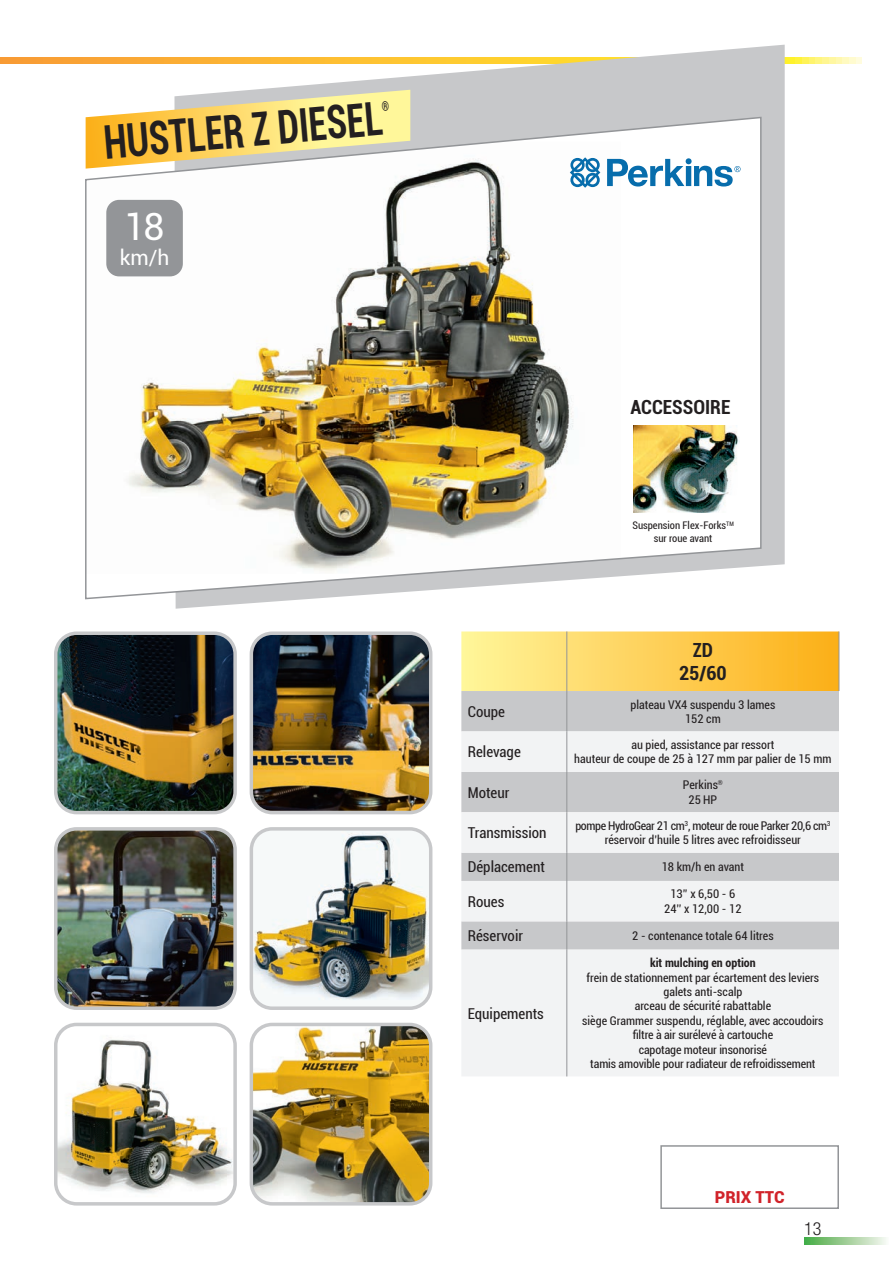
<style>
.page{position:relative;width:893px;height:1263px;background:#fff}
.page>*{position:absolute;margin:0;border:0;box-sizing:border-box;transform-origin:0 0}
.t1{font:700 condensed 46.5px "Roboto";color:#231f20;scale:.8 1}
.t2{font:37.5px "Roboto";color:#fff}
.t3{font:21px "Roboto";color:#fff}
.t4{font:700 condensed 19.5px/23.4px "Roboto";color:#231f20;text-align:center}
.t5{font:300 condensed 18px "Helvetica Neue";color:#231f20}
.t6{font:900 16.5px "Roboto";color:#d1232a}
.t7{font:condensed 15px "Roboto";color:#231f20}
.t8{font:condensed 12px "Roboto";color:#231f20}
.t9{font:condensed 12px "Roboto";letter-spacing:-.03em;color:#231f20}
.t10{font:700 condensed 12px "Roboto";color:#231f20}
.t11{font:condensed 10.5px/12.6px "Roboto";color:#231f20;text-align:center}
</style>
<div class="page">
<svg style="left:804px;top:1238px;width:82px;height:6px"></svg>
<svg style="left:0;top:57px;width:862px;height:7px;background:#fabc4d"></svg>
<svg style="left:174px;top:45px;width:611px;height:564px;fill:#c7c8ca"></svg>
<img style="left:85px;top:116px;width:677px;height:484px">
<img style="left:58px;top:635px;width:175px;height:175px">
<div style="left:54px;top:631px;width:183px;height:183px;border:3px solid #c7c8ca;border-radius:21px"></div>
<img style="left:254px;top:635px;width:177px;height:175px">
<div style="left:250px;top:631px;width:182px;height:183px;border:3px solid #c7c8ca;border-radius:21px"></div>
<img style="left:58px;top:831px;width:175px;height:175px">
<div style="left:54px;top:827px;width:183px;height:183px;border:3px solid #c7c8ca;border-radius:21px"></div>
<img style="left:254px;top:831px;width:174px;height:175px">
<div style="left:250px;top:827px;width:182px;height:183px;border:3px solid #c7c8ca;border-radius:21px"></div>
<img style="left:58px;top:1027px;width:175px;height:174px">
<div style="left:54px;top:1023px;width:183px;height:182px;border:3px solid #c7c8ca;border-radius:21px"></div>
<img style="left:251px;top:1027px;width:180px;height:177px">
<div style="left:250px;top:1023px;width:182px;height:182px;border:3px solid #c7c8ca;border-radius:21px"></div>
<svg style="left:461px;top:631px;width:378px;height:60px;background:#fdd25b"></svg>
<div style="left:461px;top:691px;width:378px;height:40px;background:#c7c8ca"></div>
<svg style="left:461px;top:731px;width:378px;height:345px;fill:#f2f3f4"></svg>
<hr style="left:839px;top:631px;width:1px;height:60px;background:#939598">
<hr style="left:566px;top:631px;width:1px;height:60px;background:#939598">
<hr style="left:566px;top:691px;width:1px;height:40px;background:#939598">
<hr style="left:566px;top:731px;width:1px;height:41px;background:#939598">
<hr style="left:566px;top:772px;width:1px;height:40px;background:#939598">
<hr style="left:566px;top:812px;width:1px;height:41px;background:#939598">
<svg style="left:566px;top:853px;width:1px;height:28px"></svg>
<hr style="left:566px;top:881px;width:1px;height:40px;background:#939598">
<svg style="left:566px;top:921px;width:1px;height:28px"></svg>
<hr style="left:566px;top:949px;width:1px;height:127px;background:#939598">
<div style="left:106px;top:200px;width:77px;height:76px;background:#939598;border-radius:13px"></div>
<img style="left:633px;top:425px;width:106px;height:87px">
<div style="left:660px;top:1145px;width:179px;height:64px;border:2px solid #939598"></div>
<svg style="left:570px;top:157px;width:30px;height:31px"></svg>
<svg style="left:607px;top:158px;width:133px;height:29px"></svg>
<svg style="left:86px;top:90px;width:324px;height:79px"></svg>
<p class="t1" style="left:101px;top:110px;width:351px;rotate:-5deg">HUSTLER Z DIESEL</p>
<p class="t2" style="left:124px;top:200px;width:42px">18</p>
<p class="t3" style="left:120px;top:243px;width:51px">km/h</p>
<p class="t4" style="left:630px;top:394px;width:101px">ACCESSOIRE</p>
<p class="t11" style="left:632px;top:519px;width:103px">Suspension Flex-Forks<sup>TM </sup>sur roue avant</p>
<p class="t7" style="left:468px;top:701px;width:39px">Coupe</p>
<p class="t7" style="left:468px;top:741px;width:55px">Relevage</p>
<p class="t7" style="left:468px;top:782px;width:43px">Moteur</p>
<p class="t7" style="left:468px;top:822px;width:80px">Transmission</p>
<p class="t4" style="left:679px;top:637px;width:49px">ZD<br>25/60</p>
<p class="t8" style="left:630px;top:696px;width:146px">plateau VX4 suspendu 3 lames</p>
<p class="t8" style="left:685px;top:710px;width:37px">152 cm</p>
<p class="t8" style="left:631px;top:736px;width:145px">au pied, assistance par ressort</p>
<p class="t8" style="left:574px;top:751px;width:259px">hauteur de coupe de 25 à 127 mm par palier de 15 mm</p>
<p class="t8" style="left:683px;top:777px;width:42px">Perkins<sup>®</sup></p>
<p class="t8" style="left:689px;top:791px;width:30px">25 HP</p>
<p class="t9" style="left:575px;top:817px;width:257px">pompe HydroGear 21 cm<sup>3</sup>, moteur de roue Parker 20,6 cm<sup>3</sup></p>
<p class="t8" style="left:605px;top:831px;width:198px">réservoir d’huile 5 litres avec refroidisseur</p>
<p class="t7" style="left:468px;top:857px;width:79px">Déplacement</p>
<p class="t8" style="left:662px;top:859px;width:84px">18 km/h en avant</p>
<p class="t7" style="left:468px;top:891px;width:38px">Roues</p>
<p class="t8" style="left:670px;top:886px;width:66px">13’’ x 6,50 - 6</p>
<p class="t8" style="left:664px;top:900px;width:79px">24’’ x 12,00 - 12</p>
<p class="t7" style="left:468px;top:925px;width:57px">Réservoir</p>
<p class="t8" style="left:632px;top:927px;width:143px">2 - contenance totale 64 litres</p>
<p class="t7" style="left:468px;top:1003px;width:78px">Equipements</p>
<p class="t10" style="left:650px;top:954px;width:107px">kit mulching en option</p>
<p class="t8" style="left:587px;top:969px;width:234px">frein de stationnement par écartement des leviers</p>
<p class="t8" style="left:663px;top:983px;width:80px">galets anti-scalp</p>
<p class="t8" style="left:635px;top:998px;width:138px">arceau de sécurité rabattable</p>
<p class="t8" style="left:582px;top:1012px;width:243px">siège Grammer suspendu, réglable, avec accoudoirs</p>
<p class="t8" style="left:633px;top:1026px;width:142px">filtre à air surélevé à cartouche</p>
<p class="t8" style="left:639px;top:1041px;width:130px">capotage moteur insonorisé</p>
<p class="t8" style="left:590px;top:1055px;width:227px">tamis amovible pour radiateur de refroidissement</p>
<p class="t6" style="left:715px;top:1186px;width:71px">PRIX TTC</p>
<h3 class="t5" style="left:804px;top:1218px;width:19px">13</h3>
</div>
